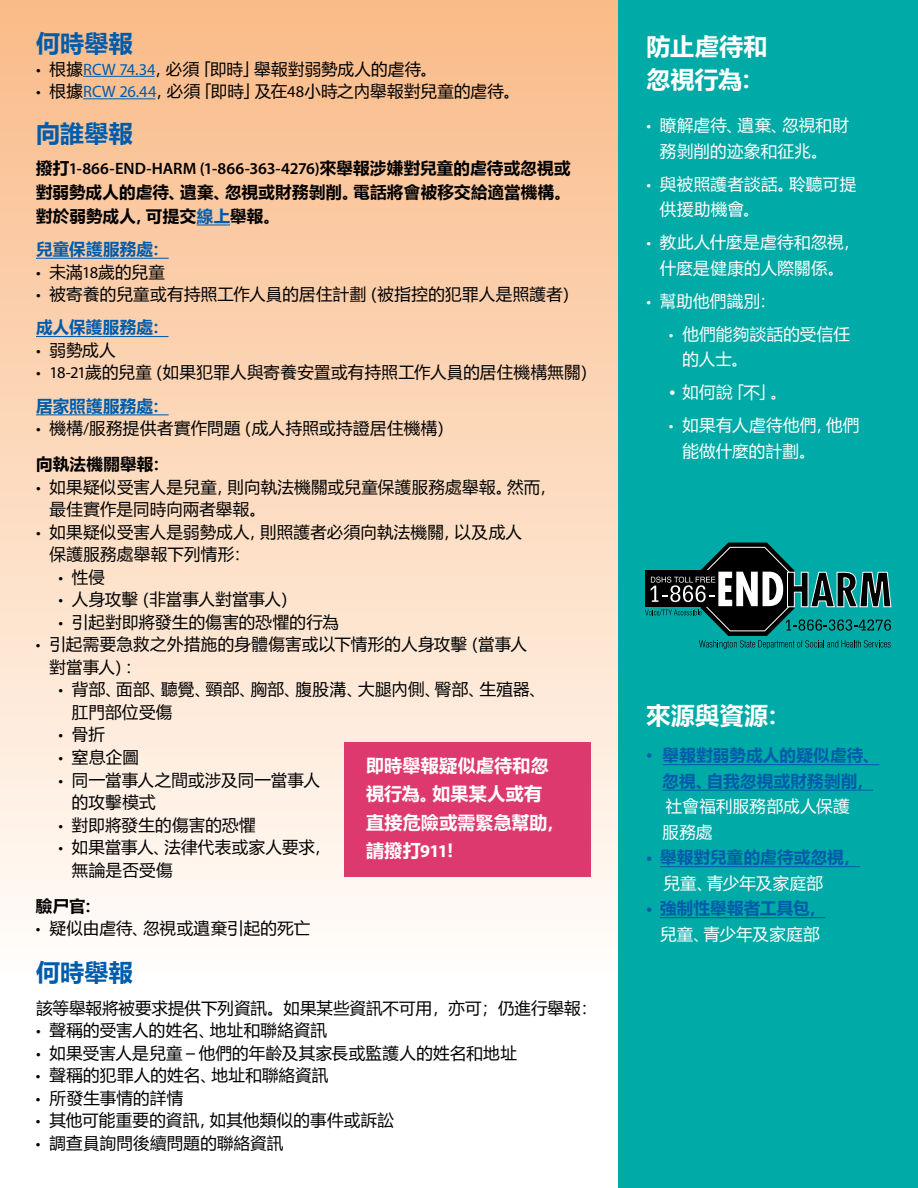
<style>
.page{position:relative;width:918px;height:1188px;background:#fff}
.page>*{position:absolute;margin:0;border:0;box-sizing:border-box;transform-origin:0 0}
.t1{font:700 24px/33px "Microsoft Ya Hei";letter-spacing:.01em;color:#fff}
.t2{font:700 24px "Microsoft Ya Hei";letter-spacing:.015em;color:#005cab}
.t3{font:700 18px/28.5px "Microsoft Ya Hei";letter-spacing:.02em;color:#fff}
.t4{font:16.5px/22.5px "Microsoft Ya Hei";letter-spacing:.015em;color:#000}
.t5{font:16.5px/25.5px "Microsoft Ya Hei";letter-spacing:.02em;color:#fff}
.t6{font:700 16.5px/24px "Microsoft Ya Hei";letter-spacing:.02em;color:#000;text-align:justify}
.t7{font:700 16.5px/25.5px "Microsoft Ya Hei";letter-spacing:.015em;color:#005cab}
.s1{font-family:"Myriad Pro"}
.s2{font-family:"Myriad Pro";color:#005cab}
.s3{font-family:"Myriad Pro";font-weight:600}
.s4{color:#005cab}
.s5{font-family:"Myriad Pro";font-weight:400;font-size:21px}
</style>
<div class="page">
<div style="left:0;top:0;width:621px;height:972px;background:linear-gradient(to bottom,#faba88,#fffdfa)"></div>
<div style="left:618px;top:0;width:300px;height:1188px;background:#00aaa6"></div>
<hr style="left:83px;top:76px;width:72px;height:1px;background:#005cab">
<hr style="left:83px;top:98px;width:72px;height:1px;background:#005cab">
<hr style="left:197px;top:224px;width:33px;height:1px;background:#005cab">
<hr style="left:36px;top:258px;width:133px;height:1px;background:#005cab">
<hr style="left:36px;top:336px;width:133px;height:1px;background:#005cab">
<hr style="left:36px;top:414px;width:133px;height:1px;background:#005cab">
<hr style="left:663px;top:764px;width:216px;height:1px;background:#005cab">
<hr style="left:663px;top:790px;width:210px;height:1px;background:#005cab">
<hr style="left:660px;top:866px;width:200px;height:1px;background:#005cab">
<hr style="left:660px;top:917px;width:166px;height:1px;background:#005cab">
<div style="left:344px;top:742px;width:247px;height:136px;background:#de396e"></div>
<svg style="left:645px;top:543px;width:247px;height:106px"></svg>
<h2 class="t2" style="left:36px;top:27px;width:98px">何時舉報</h2>
<p class="t4" style="left:36px;top:57px;width:402px"><span class="s1">•</span> 根據<span class="s2">RCW 74.34</span>，必須「即時」舉報對弱勢成人的虐待。</p>
<p class="t4" style="left:36px;top:79px;width:485px"><span class="s1">•</span> 根據<span class="s2">RCW 26.44</span>，必須「即時」及在<span class="s1">48</span>小時之內舉報對兒童的虐待。</p>
<h2 class="t2" style="left:36px;top:117px;width:98px">向誰舉報</h2>
<p class="t6" style="left:36px;top:155px;width:537px">撥打<span class="s3">1-866-END-HARM (1-866-363-4276)</span>來舉報涉嫌對兒童的虐待或忽視或對弱勢成人的虐待、遺棄、忽視或財務剝削。電話將會被移交給適當機構。對於弱勢成人，可提交<span class="s4">線上</span>舉報。</p>
<h4 class="t7" style="left:36px;top:236px;width:134px">兒童保護服務處：</h4>
<p class="t4" style="left:36px;top:260px;width:130px"><span class="s1">•</span> 未滿<span class="s1">18</span>歲的兒童</p>
<p class="t4" style="left:36px;top:282px;width:544px"><span class="s1">•</span> 被寄養的兒童或有持照工作人員的居住計劃（被指控的犯罪人是照護者）</p>
<h4 class="t7" style="left:36px;top:314px;width:134px">成人保護服務處：</h4>
<p class="t4" style="left:36px;top:338px;width:81px"><span class="s1">•</span> 弱勢成人</p>
<p class="t4" style="left:36px;top:361px;width:562px"><span class="s1">• 18-21</span>歲的兒童（如果犯罪人與寄養安置或有持照工作人員的居住機構無關）</p>
<h4 class="t7" style="left:36px;top:392px;width:134px">居家照護服務處：</h4>
<p class="t4" style="left:36px;top:416px;width:419px"><span class="s1">•</span> 機構<span class="s1">/</span>服務提供者實作問題（成人持照或持證居住機構）</p>
<h4 class="t6" style="left:36px;top:452px;width:135px">向執法機關舉報：</h4>
<p class="t4" style="left:49px;top:475px;width:508px;text-indent:-13px"><span class="s1">•</span> 如果疑似受害人是兒童，則向執法機關或兒童保護服務處舉報。然而，最佳實作是同時向兩者舉報。</p>
<p class="t4" style="left:36px;top:520px;width:488px"><span class="s1">•</span> 如果疑似受害人是弱勢成人，則照護者必須向執法機關，以及成人</p>
<p class="t4" style="left:49px;top:543px;width:202px">保護服務處舉報下列情形：</p>
<p class="t4" style="left:58px;top:565px;width:48px"><span class="s1">•</span> 性侵</p>
<p class="t4" style="left:58px;top:588px;width:240px"><span class="s1">•</span> 人身攻擊（非當事人對當事人）</p>
<p class="t4" style="left:58px;top:610px;width:282px"><span class="s1">•</span> 引起對即將發生的傷害的恐懼的行為</p>
<p class="t4" style="left:49px;top:633px;width:479px;text-indent:-13px"><span class="s1">•</span> 引起需要急救之外措施的身體傷害或以下情形的人身攻擊（當事人對當事人）：</p>
<p class="t4" style="left:72px;top:678px;width:475px;text-indent:-13px"><span class="s1">•</span> 背部、面部、聽覺、頸部、胸部、腹股溝、大腿內側、臀部、生殖器、肛門部位受傷</p>
<p class="t4" style="left:58px;top:723px;width:48px"><span class="s1">•</span> 骨折</p>
<p class="t4" style="left:58px;top:745px;width:82px"><span class="s1">•</span> 窒息企圖</p>
<p class="t4" style="left:58px;top:768px;width:263px"><span class="s1">•</span> 同一當事人之間或涉及同一當事人</p>
<p class="t4" style="left:72px;top:790px;width:85px">的攻擊模式</p>
<p class="t4" style="left:58px;top:813px;width:199px"><span class="s1">•</span> 對即將發生的傷害的恐懼</p>
<p class="t4" style="left:58px;top:835px;width:274px"><span class="s1">•</span> 如果當事人、法律代表或家人要求，</p>
<p class="t4" style="left:72px;top:858px;width:102px">無論是否受傷</p>
<p class="t3" style="left:366px;top:750px;width:200px">即時舉報疑似虐待和忽視行為。如果某人或有直接危險或需緊急幫助，請撥打<span class="s1">911</span>！</p>
<h4 class="t6" style="left:36px;top:893px;width:66px">驗尸官：</h4>
<p class="t4" style="left:36px;top:916px;width:276px"><span class="s1">•</span> 疑似由虐待、忽視或遺棄引起的死亡</p>
<h2 class="t2" style="left:36px;top:955px;width:98px">何時舉報</h2>
<p class="t4" style="left:36px;top:996px;width:562px">該等舉報將被要求提供下列資訊。如果某些資訊不可用，亦可；仍進行舉報：</p>
<p class="t4" style="left:36px;top:1018px;width:292px"><span class="s1">•</span> 聲稱的受害人的姓名、地址和聯絡資訊</p>
<p class="t4" style="left:36px;top:1041px;width:482px"><span class="s1">•</span> 如果受害人是兒童 – 他們的年齡及其家長或監護人的姓名和地址</p>
<p class="t4" style="left:36px;top:1064px;width:294px"><span class="s1">•</span> 聲稱的犯罪人的姓名、地址和聯絡資訊</p>
<p class="t4" style="left:36px;top:1086px;width:149px"><span class="s1">•</span> 所發生事情的詳情</p>
<p class="t4" style="left:36px;top:1109px;width:360px"><span class="s1">•</span> 其他可能重要的資訊，如其他類似的事件或訴訟</p>
<p class="t4" style="left:36px;top:1131px;width:249px"><span class="s1">•</span> 調查員詢問後續問題的聯絡資訊</p>
<h2 class="t1" style="left:646px;top:29px;width:123px">防止虐待和忽視行為：</h2>
<p class="t5" style="left:646px;top:112px;width:204px;text-align:center"><span class="s1">•</span> 瞭解虐待、遺棄、忽視和財務剝削的迹象和征兆。</p>
<p class="t5" style="left:660px;top:170px;width:198px;text-indent:-13px"><span class="s1">•</span> 與被照護者談話。聆聽可提供援助機會。</p>
<p class="t5" style="left:646px;top:229px;width:215px;text-align:center"><span class="s1">•</span> 教此人什麼是虐待和忽視，什麼是健康的人際關係。</p>
<p class="t5" style="left:646px;top:287px;width:131px"><span class="s1">•</span> 幫助他們識別：</p>
<p class="t5" style="left:682px;top:320px;width:169px;text-indent:-13px"><span class="s1">•</span> 他們能夠談話的受信任的人士。</p>
<p class="t5" style="left:669px;top:379px;width:119px">• 如何說「不」。</p>
<p class="t5" style="left:682px;top:412px;width:178px;text-indent:-13px"><span class="s1">•</span> 如果有人虐待他們，他們能做什麼的計劃。</p>
<h2 class="t1" style="left:646px;top:698px;width:146px">來源與資源：</h2>
<p class="t7" style="left:663px;top:742px;width:218px;text-indent:-16px"><span class="s5">•</span> 舉報對弱勢成人的疑似虐待、忽視、自我忽視或財務剝削，</p>
<p class="t5" style="left:663px;top:793px;width:189px">社會福利服務部成人保護服務處</p>
<p class="t7" style="left:647px;top:844px;width:215px"><span class="s1">•</span> 舉報對兒童的虐待或忽視，</p>
<p class="t5" style="left:663px;top:870px;width:161px">兒童、青少年及家庭部</p>
<p class="t7" style="left:647px;top:895px;width:181px"><span class="s1">•</span> 強制性舉報者工具包，</p>
<p class="t5" style="left:660px;top:921px;width:161px">兒童、青少年及家庭部</p>
</div>
